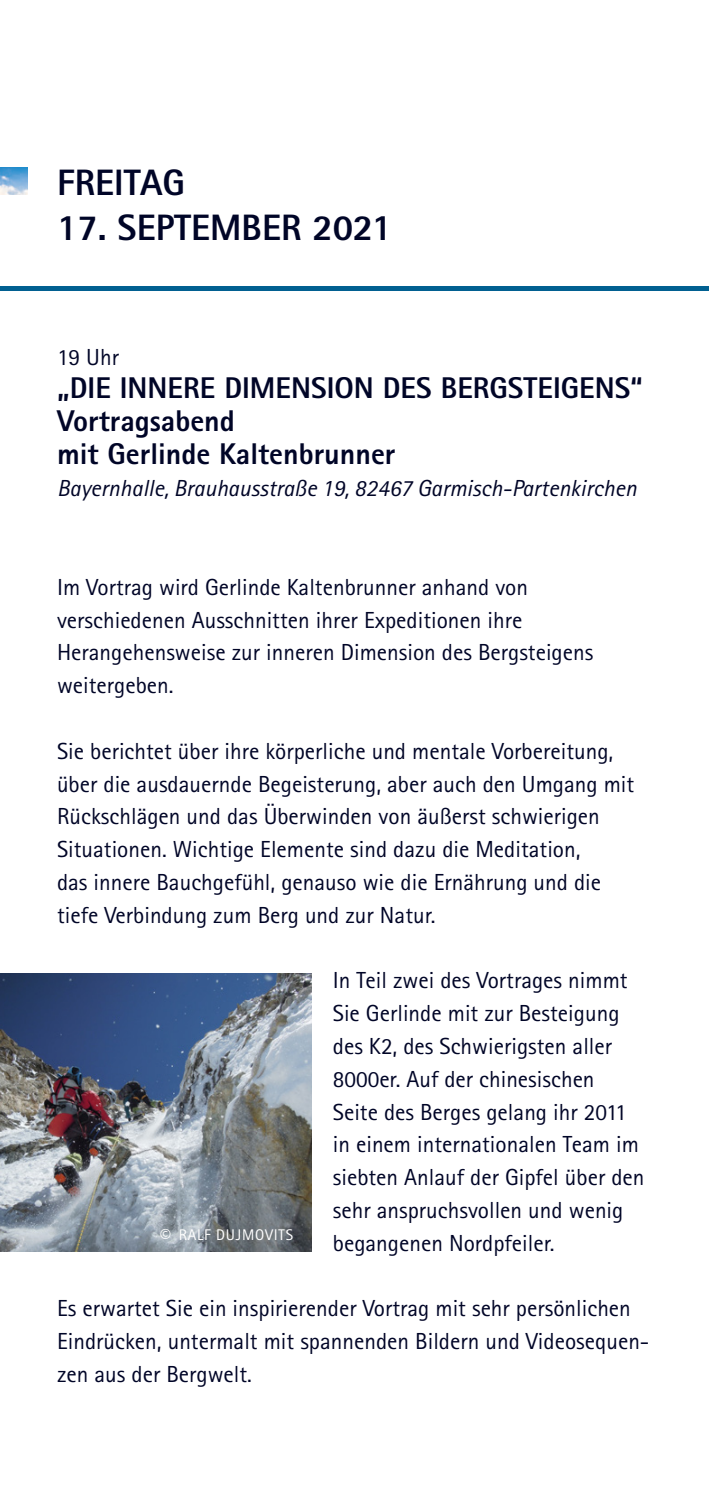
<style>
.page{position:relative;width:709px;height:1489px;background:#fff}
.page>*{position:absolute;margin:0;border:0;box-sizing:border-box;transform-origin:0 0}
.t1{font:800 36.75px "Rotis Sans Serif";color:#000527}
.t2{font:800 30px/32.8px "Rotis Sans Serif";color:#000527}
.t3{font:23.25px/32.8px "Rotis Sans Serif";color:#000527}
.t4{font:italic 23.25px "Rotis Sans Serif";color:#000527}
.t5{font:15.5px "Rotis Sans Serif";letter-spacing:.05em;color:#fff}
.s1{font-size:21.5px}
</style>
<div class="page">
<div style="left:0;top:286px;width:709px;height:5px;background:#016091"></div>
<img style="left:1px;top:167px;width:27px;height:27px">
<img style="left:0;top:973px;width:312px;height:278px">
<h1 class="t1" style="left:57px;top:159px;width:129px">FREITAG</h1>
<h1 class="t1" style="left:57px;top:204px;width:337px">17. SEPTEMBER 2021</h1>
<p class="t3" style="left:57px;top:341px;width:63px">19 Uhr</p>
<p class="t2" style="left:57px;top:371px;width:587px">„DIE INNERE DIMENSION DES BERGSTEIGENS“<br>Vortragsabend<br>mit Gerlinde Kaltenbrunner</p>
<p class="t4" style="left:57px;top:475px;width:581px">Bayernhalle, Brauhausstraße 19, 82467 Garmisch-Partenkirchen</p>
<p class="t3" style="left:57px;top:570px;width:538px">Im Vortrag wird Gerlinde Kaltenbrunner anhand von verschiedenen Ausschnitten ihrer Expeditionen ihre Herangehensweise zur inneren Dimension des Bergsteigens weitergeben.</p>
<p class="t3" style="left:57px;top:734px;width:579px">Sie berichtet über ihre körperliche und mentale Vorbereitung, über die ausdauernde Begeisterung, aber auch den Umgang mit Rückschlägen und das Überwinden von äußerst schwierigen Situationen. Wichtige Elemente sind dazu die Meditation,<br>das innere Bauchgefühl, genauso wie die Ernährung und die tiefe Verbindung zum Berg und zur Natur.</p>
<p class="t5" style="left:160px;top:1225px;width:134px"><span class="s1">©</span> RALF DUJMOVITS</p>
<p class="t3" style="left:333px;top:963px;width:313px">In Teil zwei des Vortrages nimmt<br>Sie Gerlinde mit zur Besteigung des K2, des Schwierigsten aller<br>8000er. Auf der chinesischen<br>Seite des Berges gelang ihr 2011 in einem internationalen Team im siebten Anlauf der Gipfel über den sehr anspruchsvollen und wenig begangenen Nordpfeiler.</p>
<p class="t3" style="left:57px;top:1291px;width:594px">Es erwartet Sie ein inspirierender Vortrag mit sehr persönlichen<br>Eindrücken, untermalt mit spannenden Bildern und Videosequen&shy;zen aus der Bergwelt.</p>
</div>
